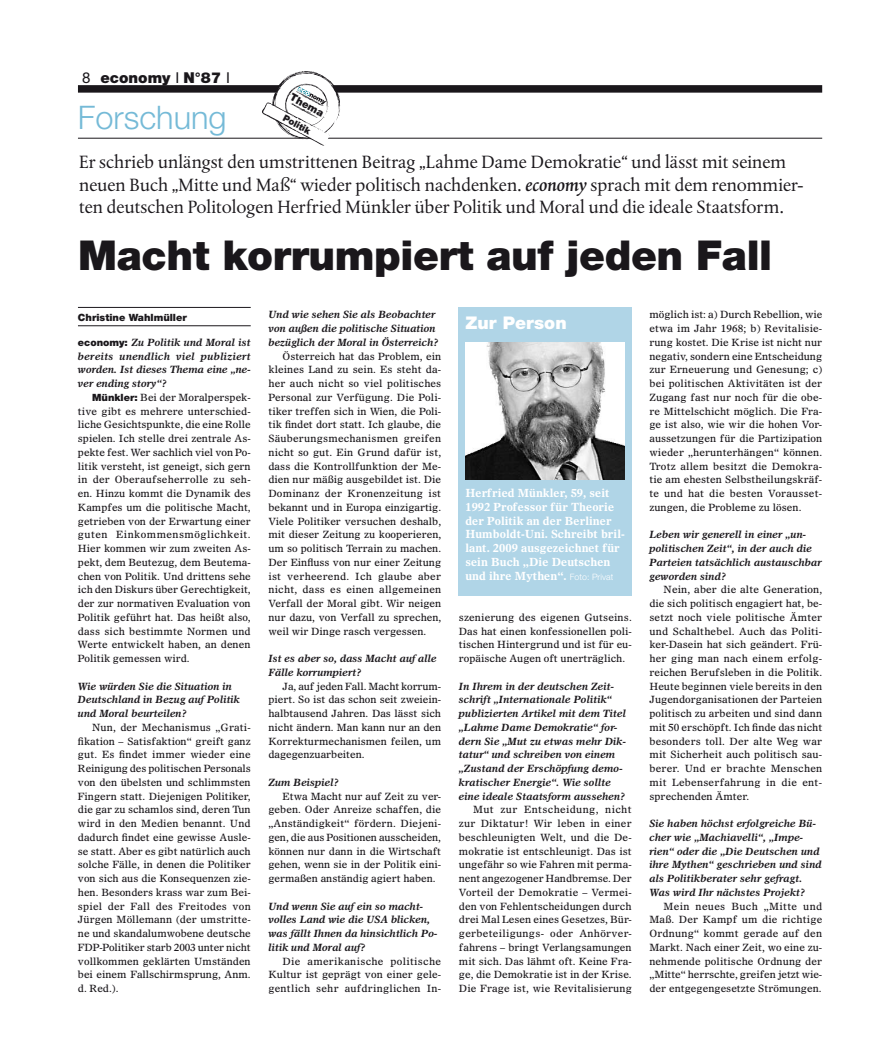
<style>
.page{position:relative;width:886px;height:1063px;background:#fff}
.page>*{position:absolute;margin:0;border:0;box-sizing:border-box;transform-origin:0 0}
.t1{font:900 41.25px "Helvetica Neue LT";letter-spacing:-.01em;color:#1a171b}
.t2{font:300 32.5px "Helvetica Neue LT";color:#75bad7}
.t3{font:18.75px/22.5px "DTL Albertina ST";color:#1a171b}
.t4{font:900 17.5px "Helvetica Neue LT";letter-spacing:.005em;color:#fff}
.t5{font:900 15px "Helvetica Neue LT";color:#1a171b}
.t6{font:700 11.25px/13.8px "Olympian LT";color:#fff}
.t7{font:900 10.38px "Helvetica Neue LT";color:#1a171b}
.t8{font:10px/13.8px "Olympian LT";letter-spacing:.005em;color:#1a171b;text-align:justify}
.t9{font:italic 700 10px/13.8px "Olympian LT";letter-spacing:.005em;color:#1a171b}
.t10{font:900 10px "Helvetica Neue LT";color:#1a171b}
.t11{font:900 9.25px "Helvetica Neue LT";color:#1a171b}
.s1{font-weight:400}
.s2{font-family:"DTL Albertina T Medium";font-style:italic}
.s3{font-family:"Helvetica Neue LT";font-weight:900;font-style:normal}
.s4{font-family:"Helvetica Neue LT";font-weight:900}
.s5{font-family:"Helvetica Neue LT";font-weight:300;font-size:8.75px}
</style>
<div class="page">
<div style="left:78px;top:85px;width:744px;height:8px;background:#1a171b"></div>
<hr style="left:78px;top:138px;width:744px;height:1px;background:#1a171b">
<svg style="left:262px;top:71px;width:82px;height:75px"></svg>
<hr style="left:78px;top:307px;width:173px;height:1px;background:#1a171b">
<hr style="left:78px;top:325px;width:173px;height:1px;background:#1a171b">
<div style="left:458px;top:307px;width:174px;height:289px;background:#b0d5e7"></div>
<img style="left:465px;top:342px;width:160px;height:138px">
<h3 class="t5" style="left:82px;top:68px;width:149px"><span class="s1">8</span> economy <span class="s1">I</span> N°87 <span class="s1">I</span></h3>
<h2 class="t2" style="left:78px;top:98px;width:150px">Forschung</h2>
<p class="t7" style="left:294px;top:91px;width:38px;rotate:28deg">Thema</p>
<p class="t11" style="left:286px;top:112px;width:32px;rotate:28deg">Politik</p>
<p class="t3" style="left:79px;top:151px;width:726px">Er schrieb unlängst den umstrittenen Beitrag „Lahme Dame Demokratie“ und lässt mit seinem neuen Buch „Mitte und Maß“ wieder politisch nachdenken. <span class="s2">economy</span> sprach mit dem renommier&shy;ten deutschen Politologen Herfried Münkler über Politik und Moral und die ideale Staatsform.</p>
<h1 class="t1" style="left:78px;top:230px;width:695px">Macht korrumpiert auf jeden Fall</h1>
<p class="t10" style="left:78px;top:311px;width:110px">Christine Wahlmüller</p>
<p class="t9" style="left:78px;top:335px;width:174px;text-align:justify"><span class="s3">economy:</span> Zu Politik und Moral ist bereits unendlich viel publiziert worden. Ist dieses Thema eine „ne&shy;ver ending story“?</p>
<p class="t8" style="left:78px;top:390px;width:174px;text-indent:14px"><span class="s4">Münkler:</span> Bei der Moralperspek&shy;tive gibt es mehrere unterschied&shy;liche Gesichtspunkte, die eine Rolle spielen. Ich stelle drei zentrale As&shy;pekte fest. Wer sachlich viel von Po&shy;litik versteht, ist geneigt, sich gern in der Oberaufseherrolle zu seh&shy;en. Hinzu kommt die Dynamik des Kampfes um die politische Macht, getrieben von der Erwartung einer guten Einkommensmöglichkeit.<br>Hier kommen wir zum zweiten As&shy;pekt, dem Beutezug, dem Beutema&shy;chen von Politik. Und drittens sehe ich den Diskurs über Gerechtigkeit, der zur normativen Evaluation von Politik geführt hat. Das heißt also, dass sich bestimmte Normen und Werte entwickelt haben, an denen Politik gemessen wird.</p>
<p class="t9" style="left:78px;top:679px;width:164px">Wie würden Sie die Situation in<br>Deutschland in Bezug auf Politik und Moral beurteilen?</p>
<p class="t8" style="left:78px;top:720px;width:174px;text-indent:14px">Nun, der Mechanismus „Grati&shy;fikation – Satisfaktion“ greift ganz gut. Es findet immer wieder eine Reinigung des politischen Personals von den übelsten und schlimmsten Fingern statt. Diejenigen Politiker, die gar zu schamlos sind, deren Tun wird in den Medien benannt. Und dadurch findet eine gewisse Ausle&shy;se statt. Aber es gibt natürlich auch solche Fälle, in denen die Politiker von sich aus die Konsequenzen zie&shy;hen. Besonders krass war zum Bei&shy;spiel der Fall des Freitodes von Jürgen Möllemann (der umstritte&shy;ne und skandalumwobene deutsche FDP-Politiker starb 2003 unter nicht vollkommen geklärten Umständen bei einem Fallschirmsprung, Anm. d. Red.).</p>
<p class="t9" style="left:268px;top:308px;width:171px">Und wie sehen Sie als Beobachter von außen die politische Situation bezüglich der Moral in Österreich?</p>
<p class="t8" style="left:268px;top:349px;width:174px;text-indent:14px">Österreich hat das Problem, ein kleines Land zu sein. Es steht da&shy;her auch nicht so viel politisches Personal zur Verfügung. Die Poli&shy;tiker treffen sich in Wien, die Poli&shy;tik findet dort statt. Ich glaube, die Säuberungsmechanismen greifen nicht so gut. Ein Grund dafür ist, dass die Kontrollfunktion der Me&shy;dien nur mäßig ausgebildet ist. Die Dominanz der Kronenzeitung ist bekannt und in Europa einzigartig.<br>Viele Politiker versuchen deshalb, mit dieser Zeitung zu kooperieren, um so politisch Terrain zu machen.<br>Der Einfluss von nur einer Zeitung ist verheerend. Ich glaube aber nicht, dass es einen allgemeinen Verfall der Moral gibt. Wir neigen nur dazu, von Verfall zu sprechen, weil wir Dinge rasch vergessen.</p>
<p class="t9" style="left:268px;top:651px;width:170px">Ist es aber so, dass Macht auf alle<br>Fälle korrumpiert?</p>
<p class="t8" style="left:268px;top:679px;width:174px;text-indent:14px">Ja, auf jeden Fall. Macht korrum&shy;piert. So ist das schon seit zweiein&shy;halbtausend Jahren. Das lässt sich nicht ändern. Man kann nur an den Korrekturmechanismen feilen, um dagegenzuarbeiten.</p>
<p class="t9" style="left:268px;top:775px;width:72px">Zum Beispiel?</p>
<p class="t8" style="left:268px;top:789px;width:174px;text-indent:14px">Etwa Macht nur auf Zeit zu ver&shy;geben. Oder Anreize schaffen, die „Anständigkeit“ fördern. Diejeni&shy;gen, die aus Positionen ausscheiden, können nur dann in die Wirtschaft gehen, wenn sie in der Politik eini&shy;germaßen anständig agiert haben.</p>
<p class="t9" style="left:268px;top:899px;width:170px">Und wenn Sie auf ein so macht&shy;volles Land wie die USA blicken, was fällt Ihnen da hinsichtlich Po&shy;litik und Moral auf?</p>
<p class="t8" style="left:268px;top:954px;width:174px;text-indent:14px">Die amerikanische politische Kultur ist geprägt von einer gele&shy;gentlich sehr aufdringlichen In-</p>
<h3 class="t4" style="left:465px;top:313px;width:103px">Zur Person</h3>
<p class="t6" style="left:465px;top:486px;width:161px">Herfried Münkler, 59, seit<br>1992 Professor für Theorie der Politik an der Berliner<br>Humboldt-Uni. Schreibt bril&shy;lant. 2009 ausgezeichnet für sein Buch „Die Deutschen und ihre Mythen“. <span class="s5">Foto: Privat</span></p>
<p class="t8" style="left:459px;top:610px;width:174px">szenierung des eigenen Gutseins.<br>Das hat einen konfessionellen poli&shy;tischen Hintergrund und ist für eu&shy;ropäische Augen oft unerträglich.</p>
<p class="t9" style="left:459px;top:679px;width:169px">In Ihrem in der deutschen Zeit&shy;schrift „Internationale Politik“ publizierten Artikel mit dem Titel „Lahme Dame Demokratie“ for&shy;dern Sie „Mut zu etwas mehr Dik&shy;tatur“ und schreiben von einem „Zustand der Erschöpfung demo&shy;kratischer Energie“. Wie sollte eine ideale Staatsform aussehen?</p>
<p class="t8" style="left:459px;top:803px;width:174px;text-indent:14px">Mut zur Entscheidung, nicht zur Diktatur! Wir leben in einer beschleunigten Welt, und die De&shy;mokratie ist entschleunigt. Das ist ungefähr so wie Fahren mit perma&shy;nent angezogener Handbremse. Der Vorteil der Demokratie – Vermei&shy;den von Fehlentscheidungen durch drei Mal Lesen eines Gesetzes, Bür&shy;gerbeteiligungs- oder Anhörver&shy;fahrens – bringt Verlangsamungen mit sich. Das lähmt oft. Keine Fra&shy;ge, die Demokratie ist in der Krise.<br>Die Frage ist, wie Revitalisierung</p>
<p class="t8" style="left:649px;top:308px;width:174px">möglich ist: a) Durch Rebellion, wie etwa im Jahr 1968; b) Revitalisie&shy;rung kostet. Die Krise ist nicht nur negativ, sondern eine Entscheidung zur Erneuerung und Genesung; c) bei politischen Aktivitäten ist der Zugang fast nur noch für die obe&shy;re Mittelschicht möglich. Die Fra&shy;ge ist also, wie wir die hohen Vor&shy;aussetzungen für die Partizipation wieder „herunterhängen“ können.<br>Trotz allem besitzt die Demokra&shy;tie am ehesten Selbstheilungskräf&shy;te und hat die besten Vorausset&shy;zungen, die Probleme zu lösen.</p>
<p class="t9" style="left:649px;top:528px;width:174px">Leben wir generell in einer „un&shy;politischen Zeit“, in der auch die<br>Parteien tatsächlich austauschbar geworden sind?</p>
<p class="t8" style="left:649px;top:583px;width:174px;text-indent:14px">Nein, aber die alte Generation, die sich politisch engagiert hat, be&shy;setzt noch viele politische Ämter und Schalthebel. Auch das Politi&shy;ker-Dasein hat sich geändert. Frü&shy;her ging man nach einem erfolg&shy;reichen Berufsleben in die Politik.<br>Heute beginnen viele bereits in den Jugendorganisationen der Parteien politisch zu arbeiten und sind dann mit 50 erschöpft. Ich finde das nicht besonders toll. Der alte Weg war mit Sicherheit auch politisch sau&shy;berer. Und er brachte Menschen mit Lebenserfahrung in die ent&shy;sprechenden Ämter.</p>
<p class="t9" style="left:649px;top:816px;width:174px">Sie haben höchst erfolgreiche Bü&shy;cher wie „Machiavelli“, „Impe&shy;rien“ oder die „Die Deutschen und ihre Mythen“ geschrieben und sind als Politikberater sehr gefragt.<br>Was wird Ihr nächstes Projekt?</p>
<p class="t8" style="left:649px;top:899px;width:174px;text-indent:14px">Mein neues Buch „Mitte und Maß. Der Kampf um die richtige Ordnung“ kommt gerade auf den Markt. Nach einer Zeit, wo eine zu&shy;nehmende politische Ordnung der „Mitte“ herrschte, greifen jetzt wie&shy;der entgegengesetzte Strömungen.</p>
</div>
